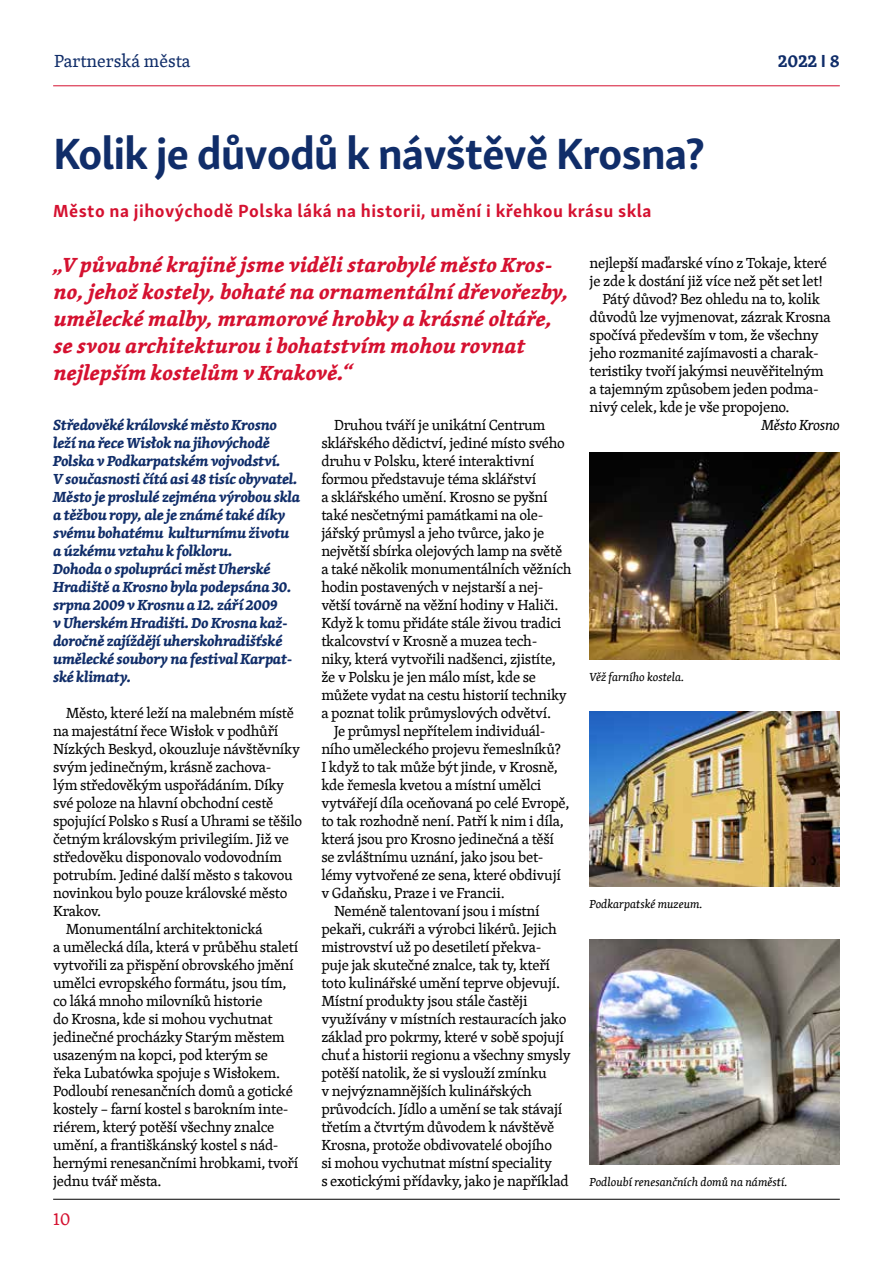
<style>
.page{position:relative;width:893px;height:1263px;background:#fff}
.page>*{position:absolute;margin:0;border:0;box-sizing:border-box;transform-origin:0 0}
.t1{font:700 45px "Skolar Sans Latn";letter-spacing:-.025em;color:#102d69}
.t2{font:italic 700 21px/27px "Skolar Latin";letter-spacing:.01em;color:#d51130}
.t3{font:700 18px "Skolar Sans Latn";letter-spacing:.025em;color:#d51130}
.t4{font:18px "Skolar Latin";color:#102d69}
.t5{font:700 18px "Skolar Latin";color:#102d69}
.t6{font:18px "Skolar Latin";color:#d51130}
.t7{font:15px "Skolar Latin";letter-spacing:-.02em;color:#000}
.t8{font:italic 700 15px/18px "Skolar Latin";letter-spacing:-.02em;color:#102d69}
.t9{font:italic 15px "Skolar Latin";letter-spacing:-.02em;color:#000}
.t10{font:italic 12px "Skolar Latin";color:#000}
.s1{font-family:"Skolar Sans Latn"}
</style>
<div class="page">
<hr style="left:53px;top:86px;width:787px;height:1px;background:#d51130">
<hr style="left:53px;top:1199px;width:787px;height:1px;background:#000">
<img style="left:590px;top:452px;width:250px;height:207px">
<img style="left:590px;top:711px;width:250px;height:175px">
<img style="left:590px;top:940px;width:250px;height:224px">
<p class="t4" style="left:54px;top:47px;width:138px">Partnerská města</p>
<p class="t5" style="left:778px;top:46px;width:63px">2022 <span class="s1">I</span> 8</p>
<h1 class="t1" style="left:53px;top:117px;width:653px">Kolik je důvodů k návštěvě Krosna?</h1>
<p class="t3" style="left:53px;top:196px;width:600px">Město na jihovýchodě Polska láká na historii, umění i křehkou krásu skla</p>
<p class="t2" style="left:53px;top:250px;width:521px">„V půvabné krajině jsme viděli starobylé město Kros&shy;no,jehož kostely,bohaté na ornamentální dřevořezby, umělecké malby,mramorové hrobky a krásné oltáře, se svou architekturou i bohatstvím mohou rovnat nejlepším kostelům v Krakově.“</p>
<p class="t8" style="left:53px;top:415px;width:249px">Středověké královské město Krosno leží na řece Wisłok na jihovýchodě Polska v Podkarpatském vojvodství.<br>V současnosti čítá asi 48 tisíc obyvatel.<br>Město je proslulé zejména výrobou skla a těžbou ropy, ale je známé také díky svému bohatému kulturnímu životu a úzkému vztahu k folkloru.<br>Dohoda o spolupráci měst Uherské Hradiště a Krosno byla podepsána 30. srpna 2009 v Krosnu a 12. září 2009<br>v Uherském Hradišti. Do Krosna kaž&shy;doročně zajíždějí uherskohradišťské umělecké soubory na festival Karpat&shy;ské klimaty.</p>
<p class="t7" style="left:66px;top:702px;width:230px">Město, které leží na malebném místě</p>
<p class="t7" style="left:53px;top:720px;width:227px">na majestátní řece Wisłok v podhůří</p>
<p class="t7" style="left:53px;top:738px;width:248px">Nízkých Beskyd, okouzluje návštěvníky</p>
<p class="t7" style="left:53px;top:756px;width:220px">svým jedinečným, krásně zachova-</p>
<p class="t7" style="left:53px;top:774px;width:233px">lým středověkým uspořádáním. Díky</p>
<p class="t7" style="left:53px;top:792px;width:222px">své poloze na hlavní obchodní cestě</p>
<p class="t7" style="left:53px;top:810px;width:250px">spojující Polsko s Rusí a Uhrami se těšilo</p>
<p class="t7" style="left:53px;top:828px;width:237px">četným královským privilegiím. Již ve</p>
<p class="t7" style="left:53px;top:846px;width:230px">středověku disponovalo vodovodním</p>
<p class="t7" style="left:53px;top:864px;width:241px">potrubím. Jediné další město s takovou</p>
<p class="t7" style="left:53px;top:882px;width:236px">novinkou bylo pouze královské město</p>
<p class="t7" style="left:53px;top:900px;width:49px">Krakov.</p>
<p class="t7" style="left:66px;top:918px;width:198px">Monumentální architektonická</p>
<p class="t7" style="left:53px;top:936px;width:247px">a umělecká díla, která v průběhu staletí</p>
<p class="t7" style="left:53px;top:954px;width:242px">vytvořili za přispění obrovského jmění</p>
<p class="t7" style="left:53px;top:972px;width:235px">umělci evropského formátu, jsou tím,</p>
<p class="t7" style="left:53px;top:990px;width:211px">co láká mnoho milovníků historie</p>
<p class="t7" style="left:53px;top:1008px;width:221px">do Krosna, kde si mohou vychutnat</p>
<p class="t7" style="left:53px;top:1026px;width:233px">jedinečné procházky Starým městem</p>
<p class="t7" style="left:53px;top:1044px;width:216px">usazeným na kopci, pod kterým se</p>
<p class="t7" style="left:53px;top:1062px;width:228px">řeka Lubatówka spojuje s Wisłokem.</p>
<p class="t7" style="left:53px;top:1080px;width:241px">Podloubí renesančních domů a gotické</p>
<p class="t7" style="left:53px;top:1098px;width:237px">kostely – farní kostel s barokním inte-</p>
<p class="t7" style="left:53px;top:1116px;width:223px">riérem, který potěší všechny znalce</p>
<p class="t7" style="left:53px;top:1134px;width:227px">umění, a františkánský kostel s nád-</p>
<p class="t7" style="left:53px;top:1152px;width:247px">hernými renesančními hrobkami, tvoří</p>
<p class="t7" style="left:53px;top:1170px;width:110px">jednu tvář města.</p>
<p class="t6" style="left:53px;top:1206px;width:19px">10</p>
<p class="t7" style="left:334px;top:414px;width:213px">Druhou tváří je unikátní Centrum</p>
<p class="t7" style="left:321px;top:432px;width:245px">sklářského dědictví, jediné místo svého</p>
<p class="t7" style="left:321px;top:450px;width:214px">druhu v Polsku, které interaktivní</p>
<p class="t7" style="left:321px;top:468px;width:216px">formou představuje téma sklářství</p>
<p class="t7" style="left:321px;top:486px;width:228px">a sklářského umění. Krosno se pyšní</p>
<p class="t7" style="left:321px;top:504px;width:223px">také nesčetnými památkami na ole-</p>
<p class="t7" style="left:321px;top:522px;width:225px">jářský průmysl a jeho tvůrce, jako je</p>
<p class="t7" style="left:321px;top:540px;width:242px">největší sbírka olejových lamp na světě</p>
<p class="t7" style="left:321px;top:558px;width:252px">a také několik monumentálních věžních</p>
<p class="t7" style="left:321px;top:576px;width:224px">hodin postavených v nejstarší a nej-</p>
<p class="t7" style="left:321px;top:594px;width:239px">větší továrně na věžní hodiny v Haliči.</p>
<p class="t7" style="left:321px;top:612px;width:242px">Když k tomu přidáte stále živou tradici</p>
<p class="t7" style="left:321px;top:630px;width:217px">tkalcovství v Krosně a muzea tech-</p>
<p class="t7" style="left:321px;top:648px;width:236px">niky, která vytvořili nadšenci, zjistíte,</p>
<p class="t7" style="left:321px;top:666px;width:216px">že v Polsku je jen málo míst, kde se</p>
<p class="t7" style="left:321px;top:684px;width:247px">můžete vydat na cestu historií techniky</p>
<p class="t7" style="left:321px;top:702px;width:231px">a poznat tolik průmyslových odvětví.</p>
<p class="t7" style="left:334px;top:720px;width:213px">Je průmysl nepřítelem individuál-</p>
<p class="t7" style="left:321px;top:738px;width:241px">ního uměleckého projevu řemeslníků?</p>
<p class="t7" style="left:321px;top:756px;width:238px">I když to tak může být jinde, v Krosně,</p>
<p class="t7" style="left:321px;top:774px;width:222px">kde řemesla kvetou a místní umělci</p>
<p class="t7" style="left:321px;top:792px;width:250px">vytvářejí díla oceňovaná po celé Evropě,</p>
<p class="t7" style="left:321px;top:810px;width:244px">to tak rozhodně není. Patří k nim i díla,</p>
<p class="t7" style="left:321px;top:828px;width:234px">která jsou pro Krosno jedinečná a těší</p>
<p class="t7" style="left:321px;top:846px;width:224px">se zvláštnímu uznání, jako jsou bet-</p>
<p class="t7" style="left:321px;top:864px;width:241px">lémy vytvořené ze sena, které obdivují</p>
<p class="t7" style="left:321px;top:882px;width:185px">v Gdaňsku, Praze i ve Francii.</p>
<p class="t7" style="left:334px;top:900px;width:207px">Neméně talentovaní jsou i místní</p>
<p class="t7" style="left:321px;top:918px;width:237px">pekaři, cukráři a výrobci likérů. Jejich</p>
<p class="t7" style="left:321px;top:936px;width:222px">mistrovství už po desetiletí překva-</p>
<p class="t7" style="left:321px;top:954px;width:230px">puje jak skutečné znalce, tak ty, kteří</p>
<p class="t7" style="left:321px;top:972px;width:240px">toto kulinářské umění teprve objevují.</p>
<p class="t7" style="left:321px;top:990px;width:208px">Místní produkty jsou stále častěji</p>
<p class="t7" style="left:321px;top:1008px;width:247px">využívány v místních restauracích jako</p>
<p class="t7" style="left:321px;top:1026px;width:244px">základ pro pokrmy, které v sobě spojují</p>
<p class="t7" style="left:321px;top:1044px;width:251px">chuť a historii regionu a všechny smysly</p>
<p class="t7" style="left:321px;top:1062px;width:227px">potěší natolik, že si vyslouží zmínku</p>
<p class="t7" style="left:321px;top:1080px;width:212px">v nejvýznamnějších kulinářských</p>
<p class="t7" style="left:321px;top:1098px;width:242px">průvodcích. Jídlo a umění se tak stávají</p>
<p class="t7" style="left:321px;top:1116px;width:234px">třetím a čtvrtým důvodem k návštěvě</p>
<p class="t7" style="left:321px;top:1134px;width:232px">Krosna, protože obdivovatelé obojího</p>
<p class="t7" style="left:321px;top:1152px;width:232px">si mohou vychutnat místní speciality</p>
<p class="t7" style="left:321px;top:1170px;width:249px">s exotickými přídavky, jako je například</p>
<p class="t7" style="left:590px;top:252px;width:239px">nejlepší maďarské víno z Tokaje, které</p>
<p class="t7" style="left:590px;top:270px;width:235px">je zde k dostání již více než pět set let!</p>
<p class="t7" style="left:602px;top:288px;width:219px">Pátý důvod? Bez ohledu na to, kolik</p>
<p class="t7" style="left:590px;top:306px;width:243px">důvodů lze vyjmenovat, zázrak Krosna</p>
<p class="t7" style="left:590px;top:324px;width:231px">spočívá především v tom, že všechny</p>
<p class="t7" style="left:590px;top:342px;width:231px">jeho rozmanité zajímavosti a charak-</p>
<p class="t7" style="left:590px;top:360px;width:236px">teristiky tvoří jakýmsi neuvěřitelným</p>
<p class="t7" style="left:590px;top:378px;width:231px">a tajemným způsobem jeden podma-</p>
<p class="t7" style="left:590px;top:396px;width:201px">nivý celek, kde je vše propojeno.</p>
<p class="t9" style="left:762px;top:414px;width:80px">Město Krosno</p>
<p class="t10" style="left:590px;top:668px;width:96px">Věž farního kostela.</p>
<p class="t10" style="left:590px;top:895px;width:115px">Podkarpatské muzeum.</p>
<p class="t10" style="left:590px;top:1173px;width:200px">Podloubí renesančních domů na náměstí.</p>
</div>
